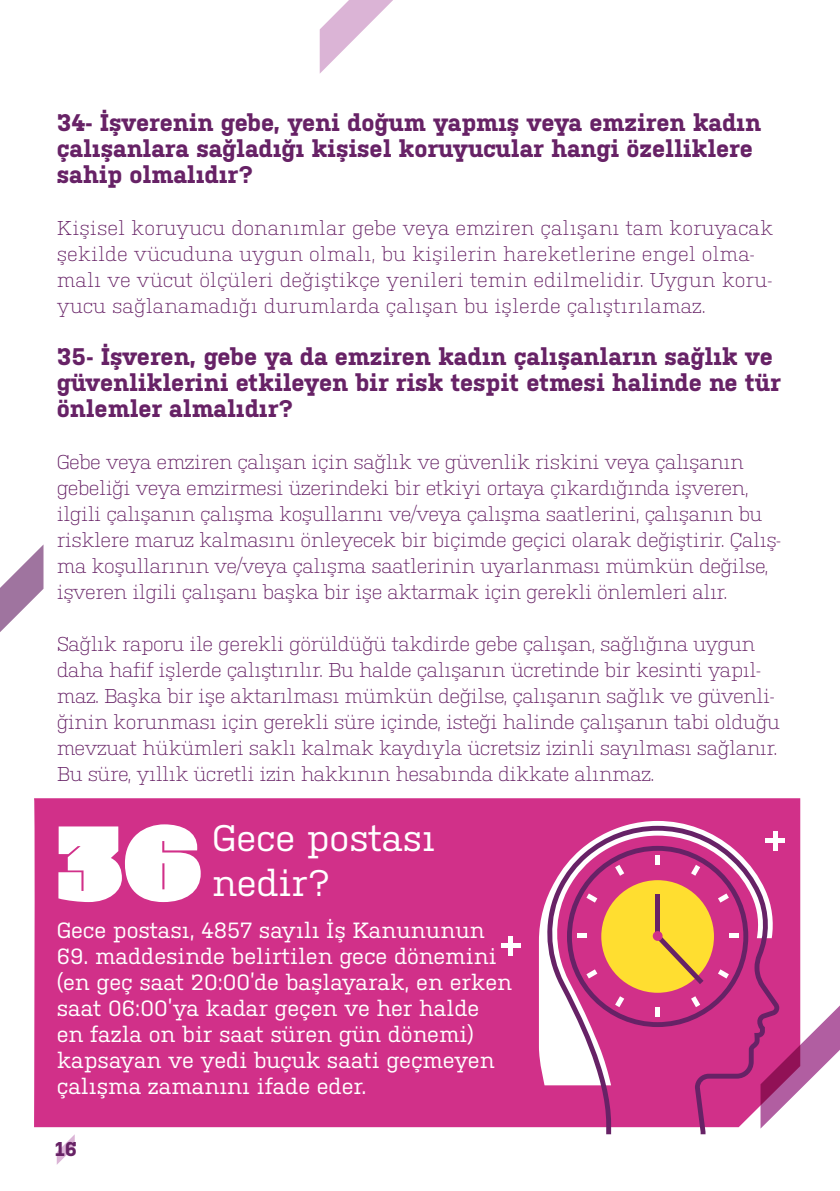
<style>
.page{position:relative;width:840px;height:1191px;background:#fff}
.page>*{position:absolute;margin:0;border:0;box-sizing:border-box;transform-origin:0 0}
.t1{font:900 105px "Neplus";color:#fff}
.t2{font:37px/44.2px "Kulturista";color:#fff}
.t3{font:700 24px/26px "Kulturista";color:#672266}
.t4{font:22px/26px "Kulturista";color:#fff}
.t5{font:300 20px/26px "Kulturista";letter-spacing:-.025em;color:#672266}
.t6{font:300 20px/26px "Kulturista";color:#672266}
.t7{font:700 20px "Kulturista";color:#672265}
</style>
<div class="page">
<svg style="left:57px;top:1134px;width:18px;height:30px"></svg>
<div style="left:34px;top:798px;width:765px;height:329px;background:#d13089"></div>
<svg style="left:319px;top:0;width:74px;height:74px"></svg>
<svg style="left:0;top:545px;width:43px;height:87px"></svg>
<svg style="left:538px;top:821px;width:235px;height:264px;fill:#d13089"></svg>
<svg style="left:542px;top:826px;width:236px;height:308px;background:#d4668c"></svg>
<div style="left:772px;top:830px;width:5px;height:20px;background:#fff"></div>
<div style="left:765px;top:838px;width:19px;height:5px;background:#fff"></div>
<div style="left:508px;top:936px;width:5px;height:19px;background:#fff"></div>
<div style="left:500px;top:943px;width:20px;height:5px;background:#fff"></div>
<svg style="left:760px;top:975px;width:79px;height:153px"></svg>
<p class="t3" style="left:57px;top:110px;width:705px">34- İşverenin gebe, yeni doğum yapmış veya emziren kadın çalışanlara sağladığı kişisel koruyucular hangi özelliklere sahip olmalıdır?</p>
<p class="t6" style="left:57px;top:214px;width:717px">Kişisel koruyucu donanımlar gebe veya emziren çalışanı tam koruyacak şekilde vücuduna uygun olmalı, bu kişilerin hareketlerine engel olma&shy;malı ve vücut ölçüleri değiştikçe yenileri temin edilmelidir. Uygun koru&shy;yucu sağlanamadığı durumlarda çalışan bu işlerde çalıştırılamaz.</p>
<p class="t3" style="left:57px;top:344px;width:725px">35- İşveren, gebe ya da emziren kadın çalışanların sağlık ve güvenliklerini etkileyen bir risk tespit etmesi halinde ne tür önlemler almalıdır?</p>
<p class="t5" style="left:57px;top:448px;width:725px">Gebe veya emziren çalışan için sağlık ve güvenlik riskini veya çalışanın gebeliği veya emzirmesi üzerindeki bir etkiyi ortaya çıkardığında işveren, ilgili çalışanın çalışma koşullarını ve/veya çalışma saatlerini, çalışanın bu risklere maruz kalmasını önleyecek bir biçimde geçici olarak değiştirir. Çalış&shy;ma koşullarının ve/veya çalışma saatlerinin uyarlanması mümkün değilse, işveren ilgili çalışanı başka bir işe aktarmak için gerekli önlemleri alır.</p>
<p class="t5" style="left:57px;top:630px;width:724px">Sağlık raporu ile gerekli görüldüğü takdirde gebe çalışan, sağlığına uygun daha hafif işlerde çalıştırılır. Bu halde çalışanın ücretinde bir kesinti yapıl&shy;maz. Başka bir işe aktarılması mümkün değilse, çalışanın sağlık ve güvenli&shy;ğinin korunması için gerekli süre içinde, isteği halinde çalışanın tabi olduğu mevzuat hükümleri saklı kalmak kaydıyla ücretsiz izinli sayılması sağlanır.<br>Bu süre, yıllık ücretli izin hakkının hesabında dikkate alınmaz.</p>
<h1 class="t1" style="left:57px;top:804px;width:147px">36</h1>
<h2 class="t2" style="left:212px;top:816px;width:224px">Gece postası nedir?</h2>
<p class="t4" style="left:57px;top:917px;width:429px">Gece postası, 4857 sayılı İş Kanununun</p>
<p class="t4" style="left:57px;top:943px;width:457px">69. maddesinde belirtilen gece dönemini (en geç saat 20:00’de başlayarak, en erken saat 06:00’ya kadar geçen ve her halde<br>en fazla on bir saat süren gün dönemi) kapsayan ve yedi buçuk saati geçmeyen çalışma zamanını ifade eder.</p>
<p class="t7" style="left:55px;top:1137px;width:24px">16</p>
</div>
